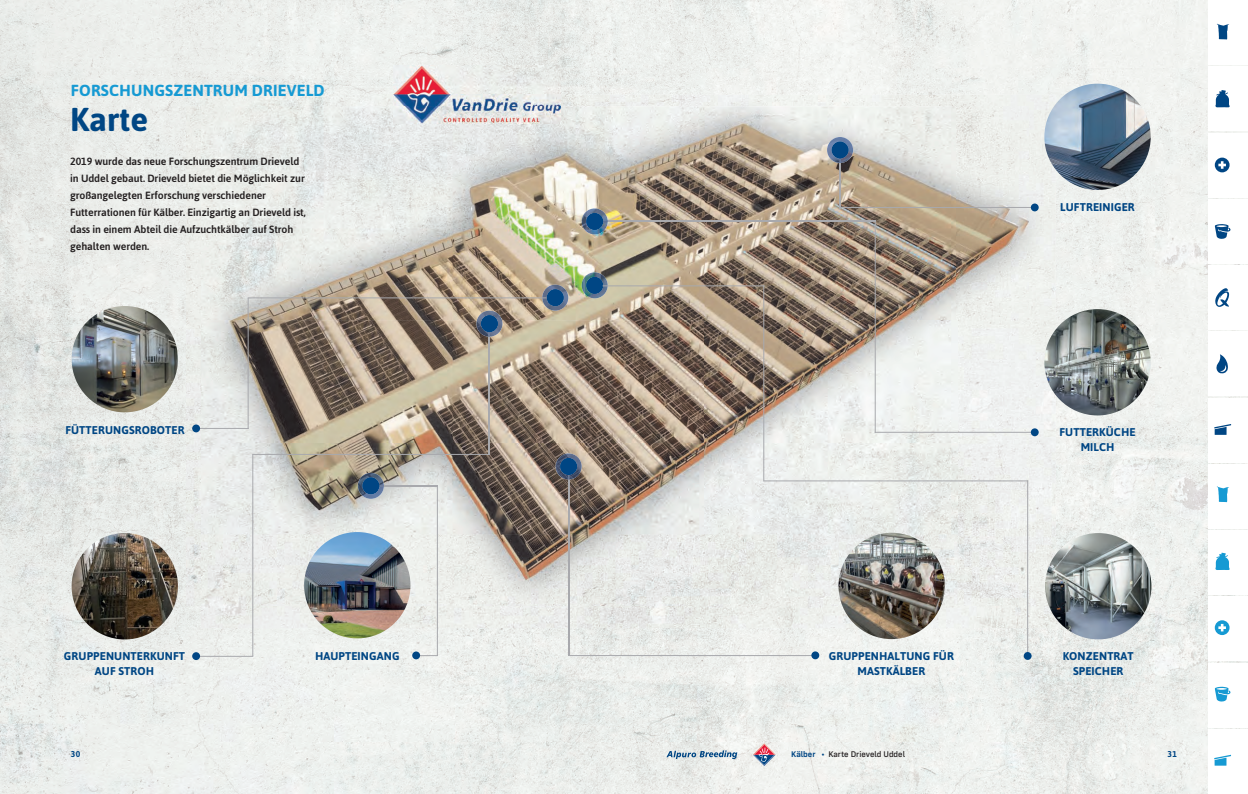
<style>
.page{position:relative;width:1248px;height:794px;background:#fff}
.page>*{position:absolute;margin:0;border:0;box-sizing:border-box;transform-origin:0 0}
.t1{font:700 33px "Asap";color:#004684}
.t2{font:700 16px "Asap";letter-spacing:.01em;color:#169ad3}
.t3{font:700 11.2px/15px "Asap";letter-spacing:.01em;color:#004684;text-align:center}
.t4{font:500 10.5px/17px "Asap";letter-spacing:-.01em;color:#231f20}
.t5{font:500 8.5px "Config";color:#231f20}
.t6{font:700 8.5px "Asap";color:#004684}
.s1{font-weight:600;color:#004684}
.s2{color:#004684}
</style>
<div class="page">
<img style="left:0;top:0;width:213px;height:794px">
<img style="left:213px;top:0;width:214px;height:95px">
<img style="left:427px;top:0;width:820px;height:68px">
<img style="left:560px;top:68px;width:648px;height:35px">
<img style="left:1034px;top:103px;width:213px;height:691px">
<img style="left:213px;top:628px;width:821px;height:166px">
<img style="left:201px;top:95px;width:193px;height:11px">
<img style="left:560px;top:95px;width:495px;height:35px">
<img style="left:1020px;top:130px;width:35px;height:498px">
<img style="left:201px;top:606px;width:819px;height:22px">
<img style="left:186px;top:106px;width:842px;height:500px">
<svg style="left:666px;top:750px;width:71px;height:9px"></svg>
<svg style="left:752px;top:743px;width:23px;height:23px"></svg>
<img style="left:1044px;top:309px;width:106px;height:106px;border-radius:53px">
<img style="left:72px;top:306px;width:106px;height:106px;border-radius:53px">
<img style="left:1044px;top:533px;width:107px;height:106px;border-radius:53px">
<img style="left:1044px;top:84px;width:106px;height:106px;border-radius:53px">
<img style="left:304px;top:532px;width:106px;height:106px;border-radius:53px">
<img style="left:542px;top:285px;width:26px;height:26px">
<div style="left:546px;top:289px;width:17px;height:17px;background:#004684;border-radius:50%"></div>
<hr style="left:192px;top:428px;width:57px;height:1px;background:#a8a9ad">
<img style="left:581px;top:272px;width:26px;height:26px">
<div style="left:586px;top:277px;width:17px;height:17px;background:#004684;border-radius:50%"></div>
<hr style="left:763px;top:285px;width:1px;height:196px;background:#a8a9ad">
<hr style="left:763px;top:480px;width:265px;height:1px;background:#a8a9ad">
<hr style="left:602px;top:221px;width:273px;height:1px;background:#a8a9ad">
<hr style="left:874px;top:221px;width:1px;height:212px;background:#a8a9ad">
<hr style="left:874px;top:432px;width:161px;height:1px;background:#a8a9ad">
<hr style="left:839px;top:153px;width:1px;height:56px;background:#a8a9ad">
<hr style="left:840px;top:207px;width:196px;height:1px;background:#a8a9ad">
<div style="left:192px;top:424px;width:8px;height:8px;background:#004684;border-radius:50%"></div>
<div style="left:1030px;top:203px;width:8px;height:8px;background:#004684;border-radius:50%"></div>
<div style="left:1030px;top:428px;width:8px;height:8px;background:#004684;border-radius:50%"></div>
<img style="left:394px;top:66px;width:166px;height:57px">
<hr style="left:602px;top:285px;width:162px;height:1px;background:#a8a9ad">
<img style="left:838px;top:533px;width:106px;height:106px;border-radius:53px">
<img style="left:72px;top:533px;width:106px;height:106px;border-radius:53px">
<hr style="left:248px;top:298px;width:1px;height:131px;background:#a8a9ad">
<hr style="left:248px;top:297px;width:298px;height:1px;background:#a8a9ad">
<hr style="left:197px;top:656px;width:56px;height:1px;background:#a8a9ad">
<hr style="left:252px;top:454px;width:1px;height:202px;background:#a8a9ad">
<div style="left:192px;top:652px;width:8px;height:8px;background:#004684;border-radius:50%"></div>
<hr style="left:252px;top:454px;width:236px;height:1px;background:#a8a9ad">
<hr style="left:488px;top:321px;width:1px;height:134px;background:#a8a9ad">
<img style="left:476px;top:311px;width:26px;height:26px">
<svg style="left:481px;top:315px;width:17px;height:22px"></svg>
<svg style="left:420px;top:655px;width:17px;height:1px"></svg>
<hr style="left:437px;top:486px;width:1px;height:170px;background:#a8a9ad">
<div style="left:412px;top:651px;width:8px;height:8px;background:#004684;border-radius:50%"></div>
<hr style="left:378px;top:485px;width:60px;height:1px;background:#a8a9ad">
<img style="left:358px;top:473px;width:26px;height:26px">
<svg style="left:362px;top:477px;width:22px;height:17px"></svg>
<img style="left:827px;top:137px;width:26px;height:26px">
<svg style="left:831px;top:141px;width:17px;height:22px"></svg>
<img style="left:581px;top:208px;width:26px;height:26px">
<svg style="left:586px;top:213px;width:21px;height:17px"></svg>
<hr style="left:1027px;top:480px;width:1px;height:178px;background:#a8a9ad">
<div style="left:1023px;top:652px;width:8px;height:8px;background:#004684;border-radius:50%"></div>
<hr style="left:568px;top:465px;width:1px;height:191px;background:#a8a9ad">
<hr style="left:569px;top:655px;width:243px;height:1px;background:#a8a9ad">
<div style="left:811px;top:651px;width:8px;height:8px;background:#004684;border-radius:50%"></div>
<img style="left:555px;top:453px;width:26px;height:26px">
<svg style="left:560px;top:458px;width:17px;height:21px"></svg>
<div style="left:1208px;top:0;width:39px;height:65px;background:#fff"></div>
<div style="left:1208px;top:66px;width:39px;height:65px;background:#fff"></div>
<div style="left:1208px;top:133px;width:39px;height:64px;background:#fff"></div>
<div style="left:1208px;top:199px;width:39px;height:65px;background:#fff"></div>
<div style="left:1208px;top:265px;width:39px;height:65px;background:#fff"></div>
<div style="left:1208px;top:331px;width:39px;height:65px;background:#fff"></div>
<div style="left:1208px;top:398px;width:39px;height:64px;background:#fff"></div>
<div style="left:1208px;top:464px;width:39px;height:65px;background:#fff"></div>
<div style="left:1208px;top:530px;width:39px;height:65px;background:#fff"></div>
<div style="left:1208px;top:596px;width:39px;height:65px;background:#fff"></div>
<div style="left:1208px;top:663px;width:39px;height:64px;background:#fff"></div>
<div style="left:1208px;top:729px;width:39px;height:65px;background:#fff"></div>
<svg style="left:1217px;top:24px;width:11px;height:15px"></svg>
<svg style="left:1215px;top:90px;width:14px;height:18px"></svg>
<svg style="left:1214px;top:158px;width:15px;height:14px"></svg>
<svg style="left:1214px;top:224px;width:16px;height:15px"></svg>
<svg style="left:1214px;top:424px;width:16px;height:11px"></svg>
<svg style="left:1215px;top:288px;width:13px;height:19px"></svg>
<svg style="left:1216px;top:486px;width:12px;height:16px"></svg>
<svg style="left:1215px;top:553px;width:14px;height:17px"></svg>
<svg style="left:1214px;top:620px;width:15px;height:15px"></svg>
<svg style="left:1214px;top:686px;width:16px;height:15px"></svg>
<svg style="left:1214px;top:755px;width:16px;height:10px"></svg>
<svg style="left:1216px;top:354px;width:11px;height:19px"></svg>
<h2 class="t2" style="left:71px;top:80px;width:255px">FORSCHUNGSZENTRUM DRIEVELD</h2>
<h1 class="t1" style="left:70px;top:98px;width:80px">Karte</h1>
<p class="t4" style="left:70px;top:153px;width:237px">2019 wurde das neue Forschungszentrum Drieveld in Uddel gebaut. Drieveld bietet die Möglichkeit zur großangelegten Erforschung verschiedener Futterrationen für Kälber. Einzigartig an Drieveld ist, dass in einem Abteil die Aufzuchtkälber auf Stroh gehalten werden.</p>
<p class="t3" style="left:65px;top:422px;width:121px">FÜTTERUNGSROBOTER</p>
<p class="t3" style="left:64px;top:648px;width:122px">GRUPPENUNTERKUNFT<br>AUF STROH</p>
<p class="t3" style="left:315px;top:648px;width:86px">HAUPTEINGANG</p>
<p class="t3" style="left:828px;top:648px;width:126px">GRUPPENHALTUNG FÜR<br>MASTKÄLBER</p>
<p class="t3" style="left:1060px;top:199px;width:76px">LUFTREINIGER</p>
<p class="t3" style="left:1059px;top:424px;width:77px">FUTTERKÜCHE<br>MILCH</p>
<p class="t3" style="left:1062px;top:648px;width:73px">KONZENTRAT<br>SPEICHER</p>
<p class="t6" style="left:71px;top:748px;width:11px">30</p>
<p class="t5" style="left:791px;top:749px;width:115px"><span class="s1">Kälber</span> <span class="s2">•</span> Karte Drieveld Uddel</p>
<p class="t6" style="left:1167px;top:748px;width:11px">31</p>
</div>
